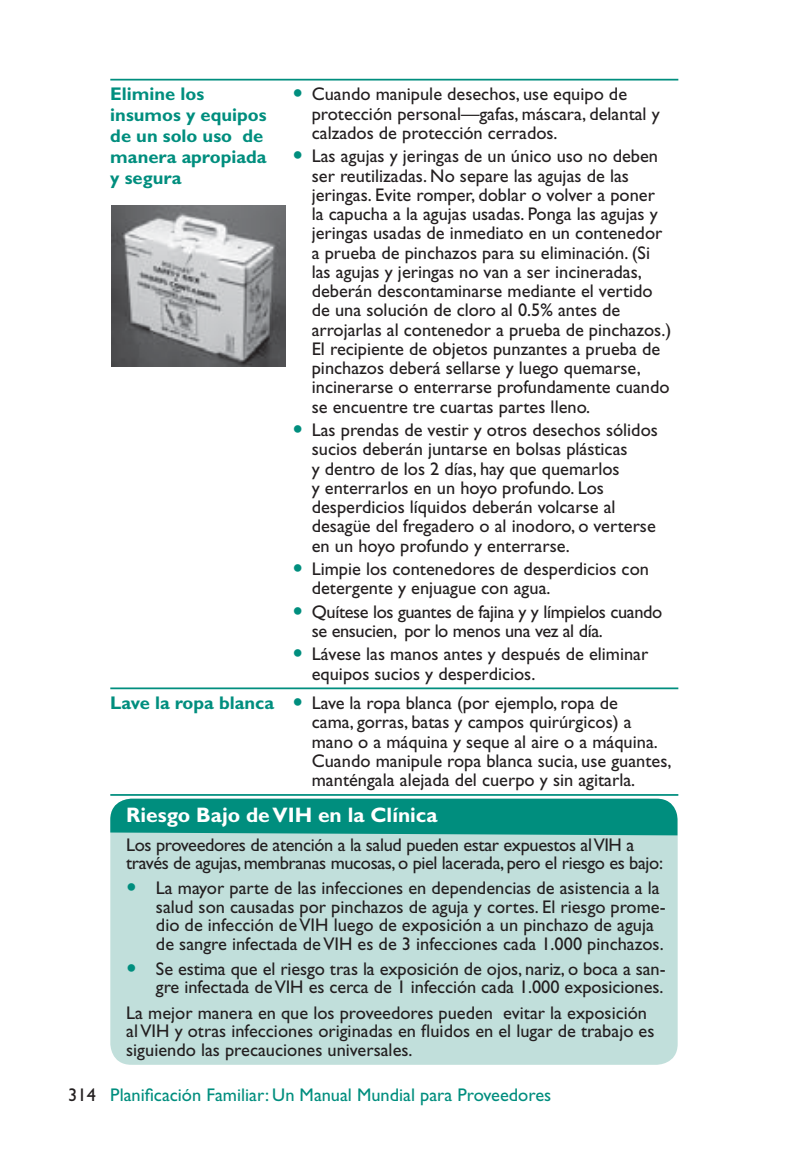
<style>
.page{position:relative;width:788px;height:1166px;background:#fff}
.page>*{position:absolute;margin:0;border:0;box-sizing:border-box;transform-origin:0 0}
.t1{font:700 21px "Gill Sans";color:#fff}
.t2{font:18.38px/19.2px "Gill Sans";color:#231f20}
.t3{font:18.38px/19.2px "Gill Sans";letter-spacing:-.02em;color:#231f20}
.t4{font:700 18.38px/21px "Gill Sans";color:#008e7e}
.t5{font:18.38px "Gill Sans";color:#008e7e}
.s1{color:#231f20}
</style>
<div class="page">
<hr style="left:285px;top:79px;width:393px;height:1px;background:#008e7e">
<hr style="left:110px;top:79px;width:175px;height:1px;background:#008e7e">
<hr style="left:110px;top:687px;width:568px;height:2px;background:#008e7e">
<hr style="left:110px;top:794px;width:175px;height:1px;background:#008e7e">
<hr style="left:285px;top:794px;width:393px;height:1px;background:#008e7e">
<div style="left:110px;top:798px;width:567px;height:266px;background:#c1dfdb;border-radius:21px"></div>
<svg style="left:110px;top:798px;width:567px;height:37px"></svg>
<img style="left:111px;top:206px;width:174px;height:161px">
<p class="t4" style="left:110px;top:86px;width:158px">Elimine los insumos y equipos de un solo uso de manera apropiada y segura</p>
<p class="t2" style="left:312px;top:87px;width:349px">Cuando manipule desechos, use equipo de protección personal—gafas, máscara, delantal y calzados de protección cerrados.</p>
<p class="t2" style="left:312px;top:149px;width:361px">Las agujas y jeringas de un único uso no deben ser reutilizadas. No separe las agujas de las jeringas. Evite romper, doblar o volver a poner la capucha a la agujas usadas. Ponga las agujas y jeringas usadas de inmediato en un contenedor a prueba de pinchazos para su eliminación. (Si las agujas y jeringas no van a ser incineradas, deberán descontaminarse mediante el vertido de una solución de cloro al 0.5% antes de arrojarlas al contenedor a prueba de pinchazos.)<br>El recipiente de objetos punzantes a prueba de pinchazos deberá sellarse y luego quemarse, incinerarse o enterrarse profundamente cuando se encuentre tre cuartas partes lleno.</p>
<p class="t2" style="left:312px;top:422px;width:347px">Las prendas de vestir y otros desechos sólidos sucios deberán juntarse en bolsas plásticas<br>y dentro de los 2 días, hay que quemarlos<br>y enterrarlos en un hoyo profundo. Los desperdicios líquidos deberán volcarse al desagüe del fregadero o al inodoro, o verterse en un hoyo profundo y enterrarse.</p>
<p class="t2" style="left:312px;top:561px;width:339px">Limpie los contenedores de desperdicios con detergente y enjuague con agua.</p>
<p class="t3" style="left:312px;top:604px;width:352px">Quítese los guantes de fajina y y límpielos cuando se ensucien, por lo menos una vez al día.</p>
<p class="t2" style="left:312px;top:646px;width:338px">Lávese las manos antes y después de eliminar equipos sucios y desperdicios.</p>
<p class="t4" style="left:110px;top:694px;width:165px">Lave la ropa blanca</p>
<p class="t2" style="left:312px;top:695px;width:361px">Lave la ropa blanca (por ejemplo, ropa de<br>cama, gorras, batas y campos quirúrgicos) a mano o a máquina y seque al aire o a máquina.<br>Cuando manipule ropa blanca sucia, use guantes, manténgala alejada del cuerpo y sin agitarla.</p>
<p class="t1" style="left:126px;top:807px;width:313px">Riesgo Bajo de VIH en la Clínica</p>
<p class="t3" style="left:126px;top:837px;width:538px;line-height:18.4px">Los proveedores de atención a la salud pueden estar expuestos al VIH a través de agujas, membranas mucosas, o piel lacerada, pero el riesgo es bajo:</p>
<p class="t2" style="left:156px;top:881px;width:511px;line-height:18.4px">La mayor parte de las infecciones en dependencias de asistencia a la salud son causadas por pinchazos de aguja y cortes. El riesgo prome&shy;dio de infección de VIH luego de exposición a un pinchazo de aguja de sangre infectada de VIH es de 3 infecciones cada 1.000 pinchazos.</p>
<p class="t2" style="left:156px;top:961px;width:511px;line-height:18.4px">Se estima que el riesgo tras la exposición de ojos, nariz, o boca a san&shy;gre infectada de VIH es cerca de 1 infección cada 1.000 exposiciones.</p>
<p class="t2" style="left:126px;top:1005px;width:529px;line-height:18.7px">La mejor manera en que los proveedores pueden evitar la exposición al VIH y otras infecciones originadas en fluidos en el lugar de trabajo es siguiendo las precauciones universales.</p>
<p class="t5" style="left:68px;top:1088px;width:484px"><span class="s1">314</span> Planificación Familiar: Un Manual Mundial para Proveedores</p>
</div>
